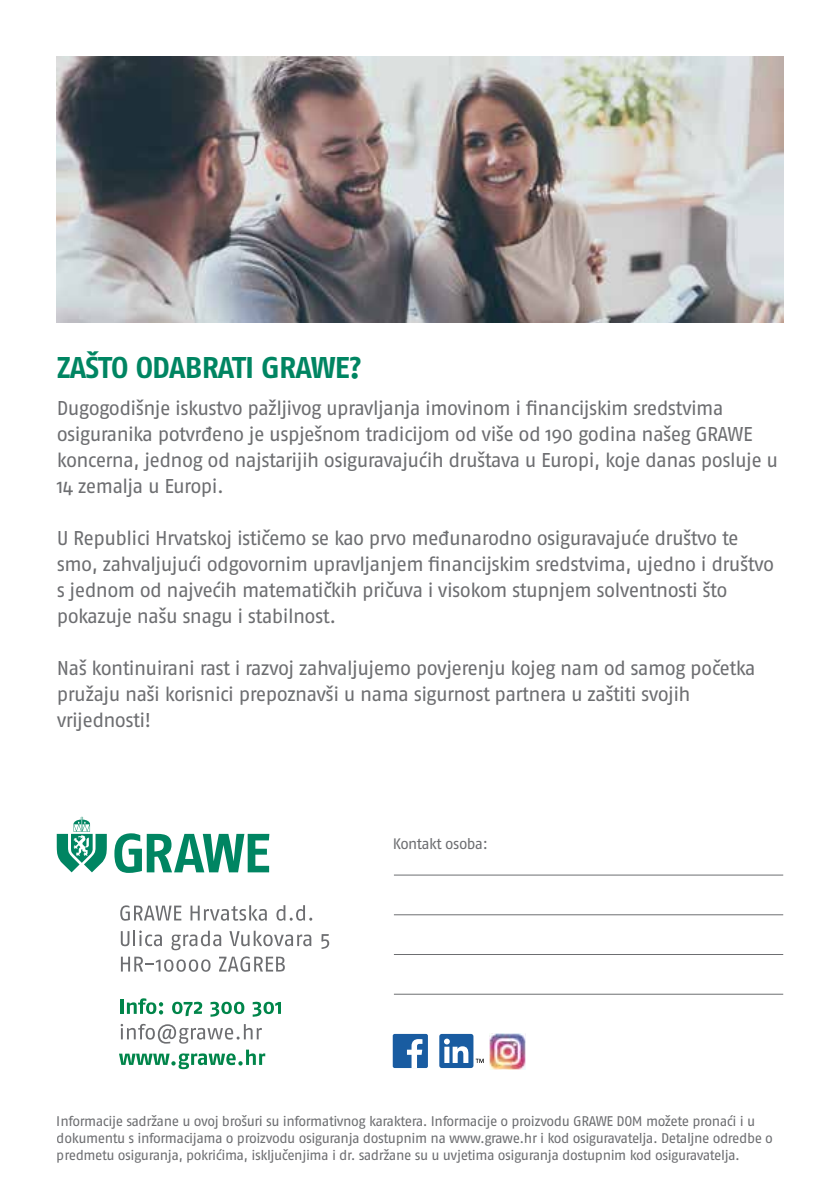
<style>
.page{position:relative;width:840px;height:1191px;background:#fff}
.page>*{position:absolute;margin:0;border:0;box-sizing:border-box;transform-origin:0 0}
.t1{font:700 30px "Fago Pro";letter-spacing:-.03em;color:#008562}
.t2{font:20px/26px "Fago Pro";letter-spacing:-.03em;color:#6d6e71}
.t3{font:15.2px "Fago Pro";letter-spacing:-.035em;color:#6d6e71}
.t4{font:14px/16.8px "Fago Pro";letter-spacing:-.035em;color:#6d6e71}
</style>
<div class="page">
<img style="left:57px;top:57px;width:725px;height:265px">
<div style="left:439px;top:1034px;width:34px;height:34px;background:#195ca1;border-radius:2px"></div>
<svg style="left:444px;top:1038px;width:24px;height:25px"></svg>
<svg style="left:475px;top:1058px;width:8px;height:5px"></svg>
<div style="left:392px;top:1034px;width:35px;height:34px;background:#195ca1;border-radius:2px"></div>
<svg style="left:407px;top:1039px;width:15px;height:29px"></svg>
<img style="left:489px;top:1033px;width:36px;height:36px">
<hr style="left:393px;top:914px;width:389px;height:1px;background:#6d6e71">
<hr style="left:393px;top:954px;width:389px;height:1px;background:#6d6e71">
<hr style="left:393px;top:874px;width:389px;height:1px;background:#6d6e71">
<hr style="left:393px;top:994px;width:389px;height:1px;background:#6d6e71">
<svg style="left:120px;top:905px;width:61px;height:15px"></svg>
<svg style="left:190px;top:905px;width:76px;height:15px"></svg>
<svg style="left:276px;top:905px;width:36px;height:15px"></svg>
<svg style="left:121px;top:930px;width:41px;height:16px"></svg>
<svg style="left:171px;top:930px;width:50px;height:20px"></svg>
<svg style="left:229px;top:930px;width:82px;height:16px"></svg>
<svg style="left:321px;top:934px;width:8px;height:15px"></svg>
<svg style="left:121px;top:956px;width:89px;height:15px"></svg>
<svg style="left:219px;top:956px;width:66px;height:15px"></svg>
<hr style="left:120px;top:999px;width:3px;height:14px;background:#00854a">
<svg style="left:127px;top:998px;width:36px;height:16px"></svg>
<svg style="left:172px;top:1001px;width:30px;height:15px"></svg>
<svg style="left:210px;top:1001px;width:34px;height:15px"></svg>
<svg style="left:252px;top:1001px;width:29px;height:15px"></svg>
<svg style="left:120px;top:1023px;width:142px;height:20px"></svg>
<svg style="left:119px;top:1049px;width:146px;height:20px"></svg>
<svg style="left:114px;top:833px;width:155px;height:40px"></svg>
<svg style="left:57px;top:816px;width:50px;height:56px"></svg>
<h1 class="t1" style="left:57px;top:349px;width:307px">ZAŠTO ODABRATI GRAWE?</h1>
<p class="t2" style="left:57px;top:395px;width:722px">Dugogodišnje iskustvo pažljivog upravljanja imovinom i financijskim sredstvima osiguranika potvrđeno je uspješnom tradicijom od više od 190 godina našeg GRAWE koncerna, jednog od najstarijih osiguravajućih društava u Europi, koje danas posluje u 14 zemalja u Europi.</p>
<p class="t2" style="left:57px;top:525px;width:718px">U Republici Hrvatskoj ističemo se kao prvo međunarodno osiguravajuće društvo te smo, zahvaljujući odgovornim upravljanjem financijskim sredstvima, ujedno i društvo s jednom od najvećih matematičkih pričuva i visokom stupnjem solventnosti što pokazuje našu snagu i stabilnost.</p>
<p class="t2" style="left:57px;top:655px;width:700px">Naš kontinuirani rast i razvoj zahvaljujemo povjerenju kojeg nam od samog početka pružaju naši korisnici prepoznavši u nama sigurnost partnera u zaštiti svojih vrijednosti!</p>
<p class="t3" style="left:392px;top:834px;width:97px">Kontakt osoba:</p>
<p class="t4" style="left:57px;top:1112px;width:717px">Informacije sadržane u ovoj brošuri su informativnog karaktera. Informacije o proizvodu GRAWE DOM možete pronaći i u dokumentu s informacijama o proizvodu osiguranja dostupnim na www.grawe.hr i kod osiguravatelja. Detaljne odredbe o predmetu osiguranja, pokrićima, isključenjima i dr. sadržane su u uvjetima osiguranja dostupnim kod osiguravatelja.</p>
</div>
